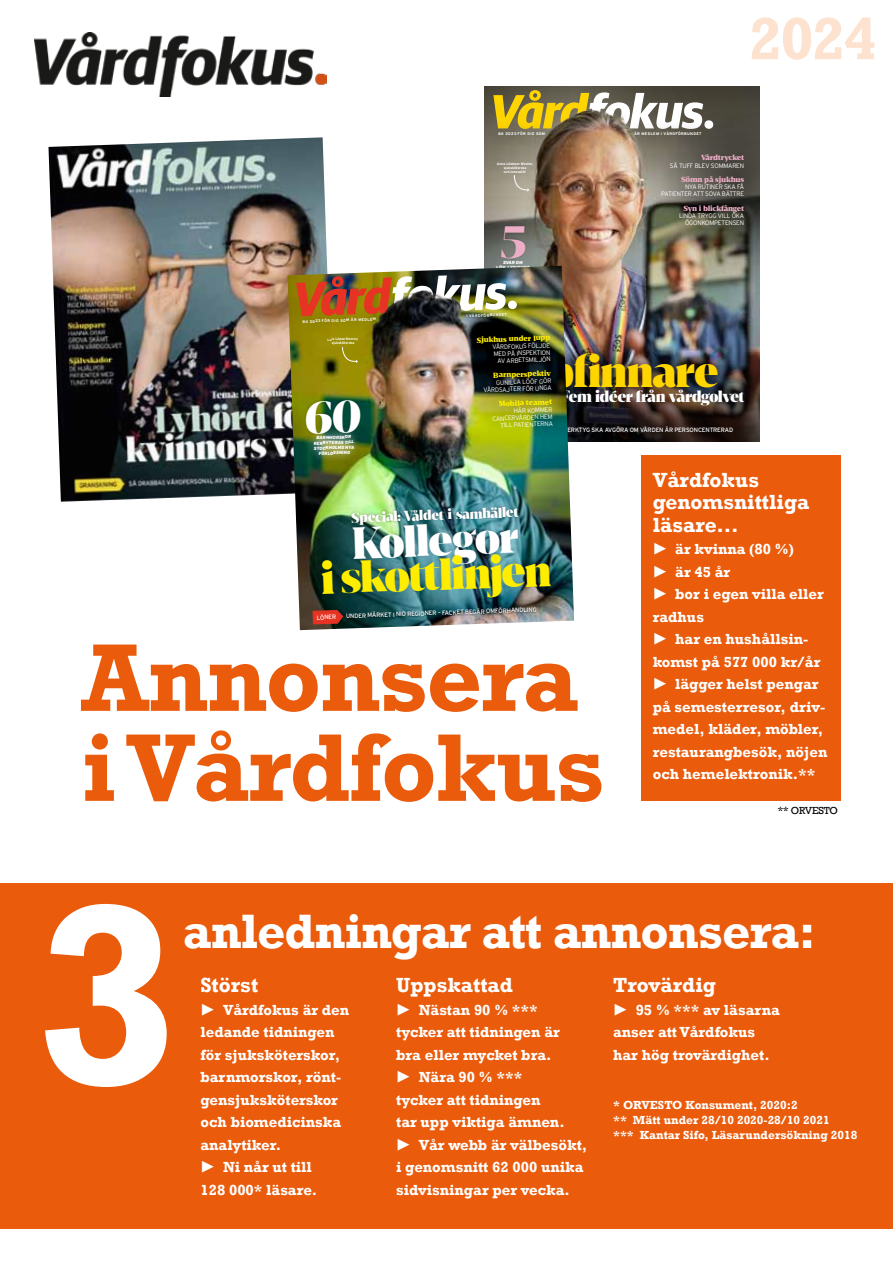
<style>
.page{position:relative;width:893px;height:1263px;background:#fff}
.page>*{position:absolute;margin:0;border:0;box-sizing:border-box;transform-origin:0 0}
.t1{font:700 261.6px "Rockwell";color:#fff}
.t2{font:700 97.65px/90px "Rockwell";letter-spacing:-.02em;color:#ea5b0b}
.t3{font:700 60.45px "Rockwell";color:#fde2cf}
.t4{font:700 49.5px "Rockwell";letter-spacing:-.02em;color:#fff}
.t5{font:italic 900 45.3px "Striver Display";color:#ecaec5}
.t6{font:900 45.15px "Striver Display";letter-spacing:-.04em;color:#ffd500}
.t7{font:900 44.85px "Striver Display";color:#ffed00}
.t8{font:900 44.85px "Striver Display";color:#fff}
.t9{font:700 21px/22.5px "Rockwell";color:#fff}
.t10{font:900 16.35px "Striver Display";letter-spacing:-.04em;color:#fff}
.t11{font:700 15px/22.5px "Rockwell";color:#fff}
.t12{font:900 14.4px "Striver Display";color:#fff}
.t13{font:700 12px/15px "Rockwell";color:#fff}
.t14{font:10.5px "Rockwell";letter-spacing:-.02em;color:#000}
.t15{font:900 7.35px "Striver Text";color:#ffed00}
.t16{font:900 7.35px "Striver Text";letter-spacing:-.03em;color:#ecaec5}
.t17{font:300 6.45px/6.9px "Interstate";letter-spacing:-.03em;color:#fff;text-align:right}
.t18{font:6.3px "Interstate";letter-spacing:-.02em;color:#fff}
.t19{font:italic 900 4.35px/5.2px "Interstate";letter-spacing:-.015em;color:#fff;text-align:center}
.t20{font:700 3.9px "Interstate";letter-spacing:.065em;color:#fff}
.t21{font:700 3.45px/3.9px "Interstate";letter-spacing:-.005em;color:#fff;text-align:center}
</style>
<div class="page">
<img style="left:48px;top:137px;width:280px;height:365px">
<img style="left:485px;top:182px;width:274px;height:169px">
<svg style="left:574px;top:351px;width:185px;height:90px;background:#271e1d"></svg>
<svg style="left:485px;top:86px;width:274px;height:96px;background:#575346"></svg>
<svg style="left:493px;top:90px;width:266px;height:168px;background:#6c6755"></svg>
<div style="left:499px;top:224px;width:29px;height:37px;background:#000;opacity:.2"></div>
<div style="left:485px;top:339px;width:243px;height:66px;background:#000;opacity:.7"></div>
<img style="left:530px;top:103px;width:116px;height:204px">
<div style="left:487px;top:119px;width:225px;height:29px;background:#000;opacity:.75"></div>
<div style="left:0;top:883px;width:893px;height:345px;background:#ea5b0b"></div>
<div style="left:641px;top:455px;width:199px;height:346px;background:#ea5b0b"></div>
<img style="left:287px;top:266px;width:287px;height:364px">
<img style="left:359px;top:268px;width:136px;height:7px">
<img style="left:290px;top:275px;width:264px;height:88px">
<img style="left:313px;top:503px;width:239px;height:121px">
<img style="left:34px;top:33px;width:293px;height:63px">
<svg style="left:303px;top:397px;width:61px;height:67px;background:#40662c"></svg>
<p class="t20" style="left:498px;top:132px;width:48px">#6 2023 FÖR DIG SOM</p>
<p class="t20" style="left:634px;top:132px;width:69px">ÄR MEDLEM I VÅRDFÖRBUNDET</p>
<h3 class="t3" style="left:749px;top:2px;width:129px">2024</h3>
<p class="t20" style="left:302px;top:319px;width:75px;rotate:-2deg">#4 2023 FÖR DIG SOM ÄR MEDLEM</p>
<p class="t21" style="left:497px;top:162px;width:38px">Anna Löwbeer Wester, sjuksköterska<br>och innovatör</p>
<h3 class="t5" style="left:500px;top:214px;width:28px">5</h3>
<p class="t19" style="left:496px;top:260px;width:35px">SVAR OM<br>LÖN, LEDIGHET</p>
<p class="t20" style="left:466px;top:314px;width:42px;rotate:-2deg">I VÅRDFÖRBUNDET</p>
<p class="t16" style="left:701px;top:153px;width:45px">Vårdtrycket</p>
<p class="t17" style="left:670px;top:162px;width:76px">SÅ TUFF BLEV SOMMAREN</p>
<p class="t16" style="left:681px;top:175px;width:65px">Sömn på sjukhus</p>
<p class="t17" style="left:661px;top:184px;width:84px">NYA RUTINER SKA FÅ<br>PATIENTER ATT SOVA BÄTTRE</p>
<p class="t16" style="left:683px;top:204px;width:62px">Syn i blickfånget</p>
<p class="t17" style="left:679px;top:212px;width:67px">LINDA TRYGG VILL ÖKA<br>ÖGONKOMPETENSEN</p>
<p class="t21" style="left:327px;top:337px;width:32px;rotate:-2deg">Luis López Monroy sjuksköterska</p>
<p class="t15" style="left:477px;top:335px;width:75px;rotate:-2deg">Sjukhus under lupp</p>
<p class="t17" style="left:492px;top:344px;width:59px;rotate:-2deg">VÅRDFOKUS FÖLJDE<br>MED PÅ INSPEKTION<br>AV ARBETSMILJÖN</p>
<p class="t15" style="left:493px;top:370px;width:59px;rotate:-2deg">Barnperspektiv</p>
<p class="t17" style="left:483px;top:380px;width:70px;rotate:-2deg">GUNILLA LÖÖF GÖR<br>VÅRDSAJTER FÖR UNGA</p>
<p class="t15" style="left:499px;top:399px;width:55px;rotate:-2deg">Mobila teamet</p>
<p class="t17" style="left:492px;top:408px;width:62px;rotate:-2deg">HÄR KOMMER<br>CANCERVÅRDEN HEM<br>TILL PATIENTERNA</p>
<h3 class="t6" style="left:494px;top:344px;width:227px">Uppfinnare</h3>
<p class="t10" style="left:561px;top:386px;width:185px">Fem idéer från vårdgolvet</p>
<p class="t18" style="left:547px;top:426px;width:188px">NYTT VERKTYG SKA AVGÖRA OM VÅRDEN ÄR PERSONCENTRERAD</p>
<p class="t19" style="left:316px;top:435px;width:36px;rotate:-2deg">BARNMORSKOR</p>
<p class="t19" style="left:314px;top:446px;width:42px;rotate:-2deg">STOCKHOLMS NYA<br>FÖRLOSSNING</p>
<p class="t19" style="left:314px;top:440px;width:42px;rotate:-2deg">REKRYTERAS TILL</p>
<p class="t12" style="left:351px;top:509px;width:169px;rotate:-2deg">Special: Våldet i samhället</p>
<h3 class="t8" style="left:351px;top:516px;width:168px;rotate:-2deg">Kollegor</h3>
<h3 class="t7" style="left:320px;top:551px;width:232px;rotate:-2deg">i skottlinjen</h3>
<p class="t18" style="left:316px;top:614px;width:21px;rotate:-2deg">LÖNER</p>
<p class="t18" style="left:346px;top:612px;width:192px;rotate:-2deg">UNDER MÄRKET I NIO REGIONER – FACKET BEGÄR OMFÖRHANDLING</p>
<h2 class="t2" style="left:81px;top:633px;width:525px">Annonsera i Vårdfokus</h2>
<h3 class="t9" style="left:653px;top:468px;width:158px">Vårdfokus genomsnittliga läsare...</h3>
<p class="t11" style="left:653px;top:538px;width:176px">▶ är kvinna (80 %)<br>▶ är 45 år<br>▶ bor i egen villa eller radhus<br>▶ har en hushållsin&shy;komst på 577 000 kr/år ▶ lägger helst pengar på semesterresor, driv&shy;medel, kläder, möbler, restaurangbesök, nöjen och hemelektronik.**</p>
<p class="t14" style="left:778px;top:804px;width:62px">** ORVESTO</p>
<h1 class="t1" style="left:36px;top:838px;width:146px">3</h1>
<h3 class="t4" style="left:183px;top:902px;width:635px">anledningar att annonsera:</h3>
<h3 class="t9" style="left:200px;top:974px;width:59px">Störst</h3>
<p class="t11" style="left:200px;top:998px;width:150px">▶ Vårdfokus är den ledande tidningen för sjuksköterskor, barnmorskor, rönt&shy;gensjuksköterskor och biomedicinska analytiker.<br>▶ Ni når ut till<br>128 000* läsare.</p>
<h3 class="t9" style="left:396px;top:974px;width:118px">Uppskattad</h3>
<p class="t11" style="left:396px;top:998px;width:193px">▶ Nästan 90 % *** tycker att tidningen är bra eller mycket bra.<br>▶ Nära 90 % ***<br>tycker att tidningen<br>tar upp viktiga ämnen.<br>▶ Vår webb är välbesökt, i genomsnitt 62 000 unika sidvisningar per vecka.</p>
<h3 class="t9" style="left:613px;top:974px;width:104px">Trovärdig</h3>
<p class="t11" style="left:613px;top:998px;width:168px">▶ 95 % *** av läsarna anser att Vårdfokus har hög trovärdighet.</p>
<p class="t13" style="left:613px;top:1097px;width:218px">* ORVESTO Konsument, 2020:2<br>** Mätt under 28/10 2020-28/10 2021</p>
<p class="t13" style="left:613px;top:1127px;width:246px">*** Kantar Sifo, Läsarundersökning 2018</p>
</div>
